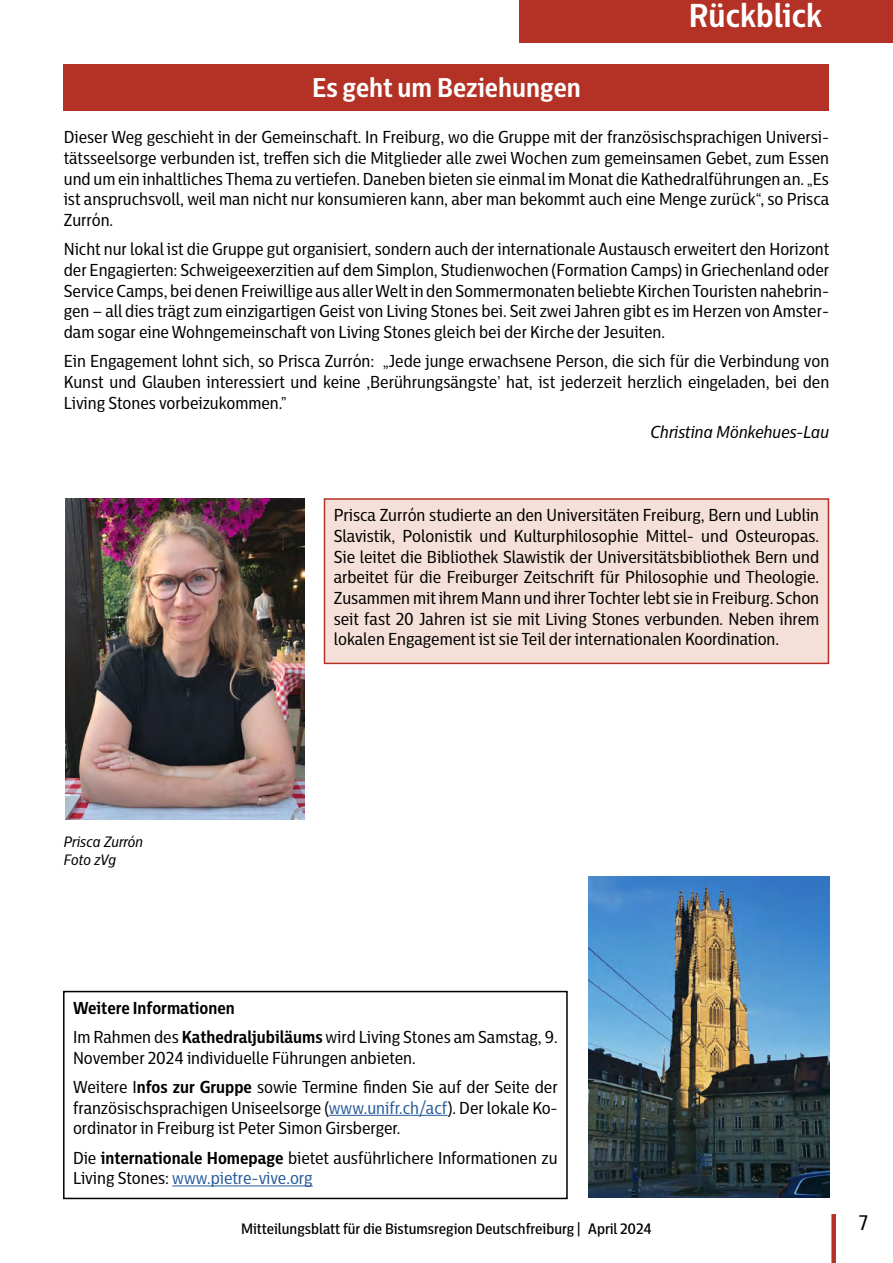
<style>
.page{position:relative;width:893px;height:1263px;background:#fff}
.page>*{position:absolute;margin:0;border:0;box-sizing:border-box;transform-origin:0 0}
.t1{font:700 33px "Centrale Sans Cnd";color:#fff}
.t2{font:700 27px "Centrale Sans Cnd";color:#fff}
.t3{font:21px "Centrale Sans Cnd";color:#000}
.t4{font:17.25px/20.7px "Centrale Sans Cnd";color:#000;text-align:justify}
.t5{font:italic 17.25px "Centrale Sans Cnd";color:#000}
.t6{font:500 15px "Centrale Sans Cnd";color:#000}
.t7{font:italic 15px/18px "Centrale Sans Cnd";letter-spacing:-.005em;color:#000}
.s1{font-weight:700}
.s2{color:#275b9b}
</style>
<div class="page">
<div style="left:831px;top:1214px;width:5px;height:49px;background:#b43125"></div>
<div style="left:519px;top:0;width:374px;height:43px;background:#b43125"></div>
<div style="left:64px;top:64px;width:765px;height:47px;background:#b43125"></div>
<div style="left:324px;top:499px;width:504px;height:164px;background:#f4e0d8"></div>
<div style="left:324px;top:498px;width:505px;height:166px;border:2px solid #b43125"></div>
<hr style="left:329px;top:1115px;width:119px;height:1px;background:#275b9b">
<hr style="left:172px;top:1185px;width:141px;height:1px;background:#275b9b">
<div style="left:63px;top:991px;width:505px;height:208px;border:2px solid #000"></div>
<img style="left:65px;top:498px;width:240px;height:321px">
<img style="left:588px;top:876px;width:241px;height:321px">
<h1 class="t1" style="left:689px;top:-6px;width:135px">Rückblick</h1>
<h2 class="t2" style="left:312px;top:70px;width:270px">Es geht um Beziehungen</h2>
<p class="t4" style="left:64px;top:127px;width:767px">Dieser Weg geschieht in der Gemeinschaft. In Freiburg, wo die Gruppe mit der französischsprachigen Universi&shy;tätsseelsorge verbunden ist, treffen sich die Mitglieder alle zwei Wochen zum gemeinsamen Gebet, zum Essen und um ein inhaltliches Thema zu vertiefen. Daneben bieten sie einmal im Monat die Kathedralführungen an. „Es ist anspruchsvoll, weil man nicht nur konsumieren kann, aber man bekommt auch eine Menge zurück“, so Prisca Zurrón.</p>
<p class="t4" style="left:64px;top:239px;width:767px">Nicht nur lokal ist die Gruppe gut organisiert, sondern auch der internationale Austausch erweitert den Horizont der Engagierten: Schweigeexerzitien auf dem Simplon, Studienwochen (Formation Camps) in Griechenland oder Service Camps, bei denen Freiwillige aus aller Welt in den Sommermonaten beliebte Kirchen Touristen nahebrin&shy;gen – all dies trägt zum einzigartigen Geist von Living Stones bei. Seit zwei Jahren gibt es im Herzen von Amster&shy;dam sogar eine Wohngemeinschaft von Living Stones gleich bei der Kirche der Jesuiten.</p>
<p class="t4" style="left:64px;top:351px;width:767px">Ein Engagement lohnt sich, so Prisca Zurrón: „Jede junge erwachsene Person, die sich für die Verbindung von Kunst und Glauben interessiert und keine ,Berührungsängste’ hat, ist jederzeit herzlich eingeladen, bei den Living Stones vorbeizukommen.”</p>
<p class="t5" style="left:650px;top:421px;width:180px">Christina Mönkehues-Lau</p>
<p class="t7" style="left:64px;top:832px;width:81px">Prisca Zurrón<br>Foto zVg</p>
<p class="t4" style="left:334px;top:504px;width:487px">Prisca Zurrón studierte an den Universitäten Freiburg, Bern und Lublin Slavistik, Polonistik und Kulturphilosophie Mittel- und Osteuropas.<br>Sie leitet die Bibliothek Slawistik der Universitätsbibliothek Bern und arbeitet für die Freiburger Zeitschrift für Philosophie und Theologie.<br>Zusammen mit ihrem Mann und ihrer Tochter lebt sie in Freiburg. Schon seit fast 20 Jahren ist sie mit Living Stones verbunden. Neben ihrem lokalen Engagement ist sie Teil der internationalen Koordination.</p>
<p class="t4" style="left:73px;top:993px;width:486px;line-height:29.2px"><span class="s1">Weitere Informationen<br></span>Im Rahmen des <span class="s1">Kathedraljubiläums</span> wird Living Stones am Samstag, 9.</p>
<p class="t4" style="left:73px;top:1043px;width:486px;line-height:29.2px">November 2024 individuelle Führungen anbieten.<br>Weitere I<span class="s1">nfos zur Gruppe</span> sowie Termine finden Sie auf der Seite der</p>
<p class="t4" style="left:73px;top:1097px;width:486px">französischsprachigen Uniseelsorge (<span class="s2">www.unifr.ch/acf</span>). Der lokale Ko&shy;ordinator in Freiburg ist Peter Simon Girsberger.</p>
<p class="t4" style="left:73px;top:1147px;width:486px">Die <span class="s1">internationale Homepage</span> bietet ausführlichere Informationen zu<br>Living Stones: <span class="s2">www.pietre-vive.org</span></p>
<p class="t6" style="left:241px;top:1219px;width:412px">Mitteilungsblatt für die Bistumsregion Deutschfreiburg | April 2024</p>
<p class="t3" style="left:859px;top:1209px;width:11px">7</p>
</div>
